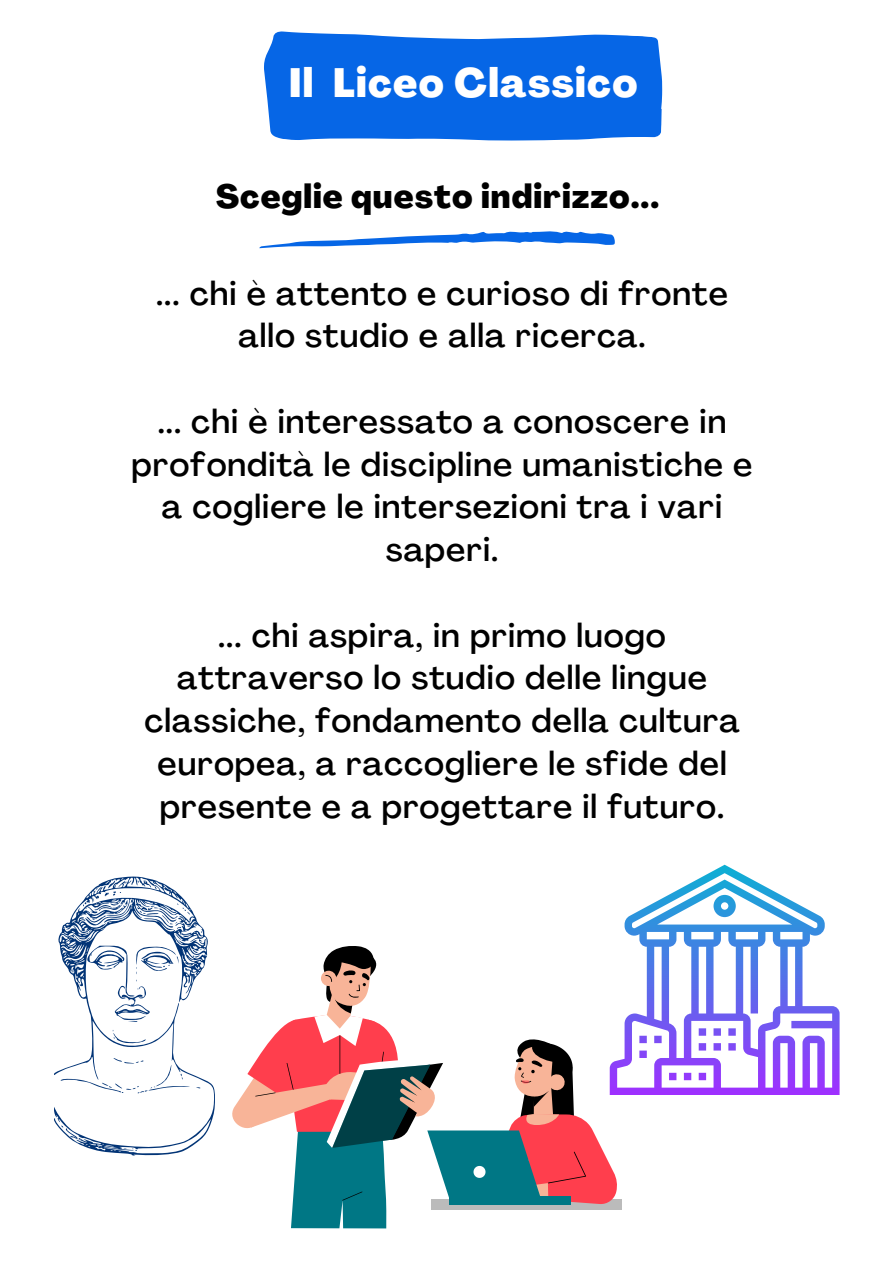
<style>
.page{position:relative;width:893px;height:1264px;background:#fff}
.page>*{position:absolute;margin:0;border:0;box-sizing:border-box;transform-origin:0 0}
.t1{font:800 40.2px "Agrandir";letter-spacing:.03em;color:#fff}
.t2{font:500 33px/42.8px "Agrandir";letter-spacing:.03em;color:#000;text-align:center}
.t3{font:800 33px "Agrandir";letter-spacing:.03em;color:#000}
</style>
<div class="page">
<svg style="left:617px;top:864px;width:222px;height:230px"></svg>
<div style="left:431px;top:1199px;width:190px;height:10px;background:#bbb"></div>
<svg style="left:232px;top:946px;width:385px;height:282px"></svg>
<svg style="left:54px;top:876px;width:161px;height:279px"></svg>
<svg style="left:259px;top:231px;width:356px;height:17px"></svg>
<svg style="left:264px;top:31px;width:399px;height:110px;background:#1972e7"></svg>
<p class="t1" style="left:289px;top:67px;width:350px">Il Liceo Classico</p>
<p class="t3" style="left:216px;top:183px;width:445px">Sceglie questo indirizzo...</p>
<p class="t2" style="left:156px;top:275px;width:573px">... chi è attento e curioso di fronte allo studio e alla ricerca.</p>
<p class="t2" style="left:132px;top:403px;width:622px">... chi è interessato a conoscere in profondità le discipline umanistiche e a cogliere le intersezioni tra i vari saperi.</p>
<p class="t2" style="left:144px;top:617px;width:596px">... chi aspira, in primo luogo attraverso lo studio delle lingue classiche, fondamento della cultura europea, a raccogliere le sfide del presente e a progettare il futuro.</p>
</div>
